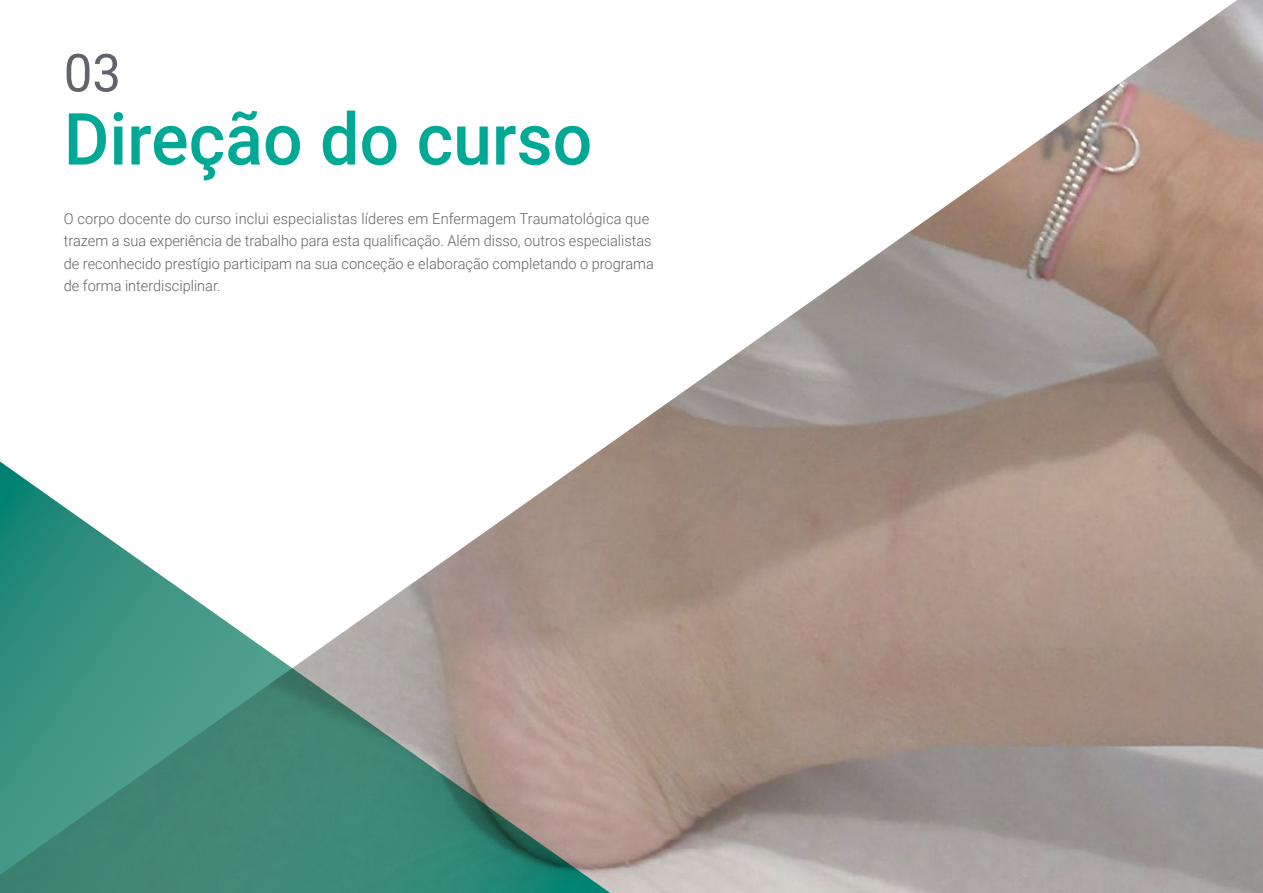
<style>
.page{position:relative;width:1263px;height:893px;background:#fff}
.page>*{position:absolute;margin:0;border:0;box-sizing:border-box;transform-origin:0 0}
.t1{font:500 72px "Roboto";color:#00a996}
.t2{font:52.5px "Roboto";color:#61646a}
.t3{font:300 15px/22.5px "Roboto";color:#61646a}
</style>
<div class="page">
<img style="left:606px;top:0;width:657px;height:893px">
<svg style="left:0;top:446px;width:640px;height:447px"></svg>
<h2 class="t2" style="left:64px;top:36px;width:59px">03</h2>
<h1 class="t1" style="left:64px;top:89px;width:530px">Direção do curso</h1>
<p class="t3" style="left:64px;top:207px;width:592px">O corpo docente do curso inclui especialistas líderes em Enfermagem Traumatológica que trazem a sua experiência de trabalho para esta qualificação. Além disso, outros especialistas de reconhecido prestígio participam na sua conceção e elaboração completando o programa de forma interdisciplinar.</p>
</div>
